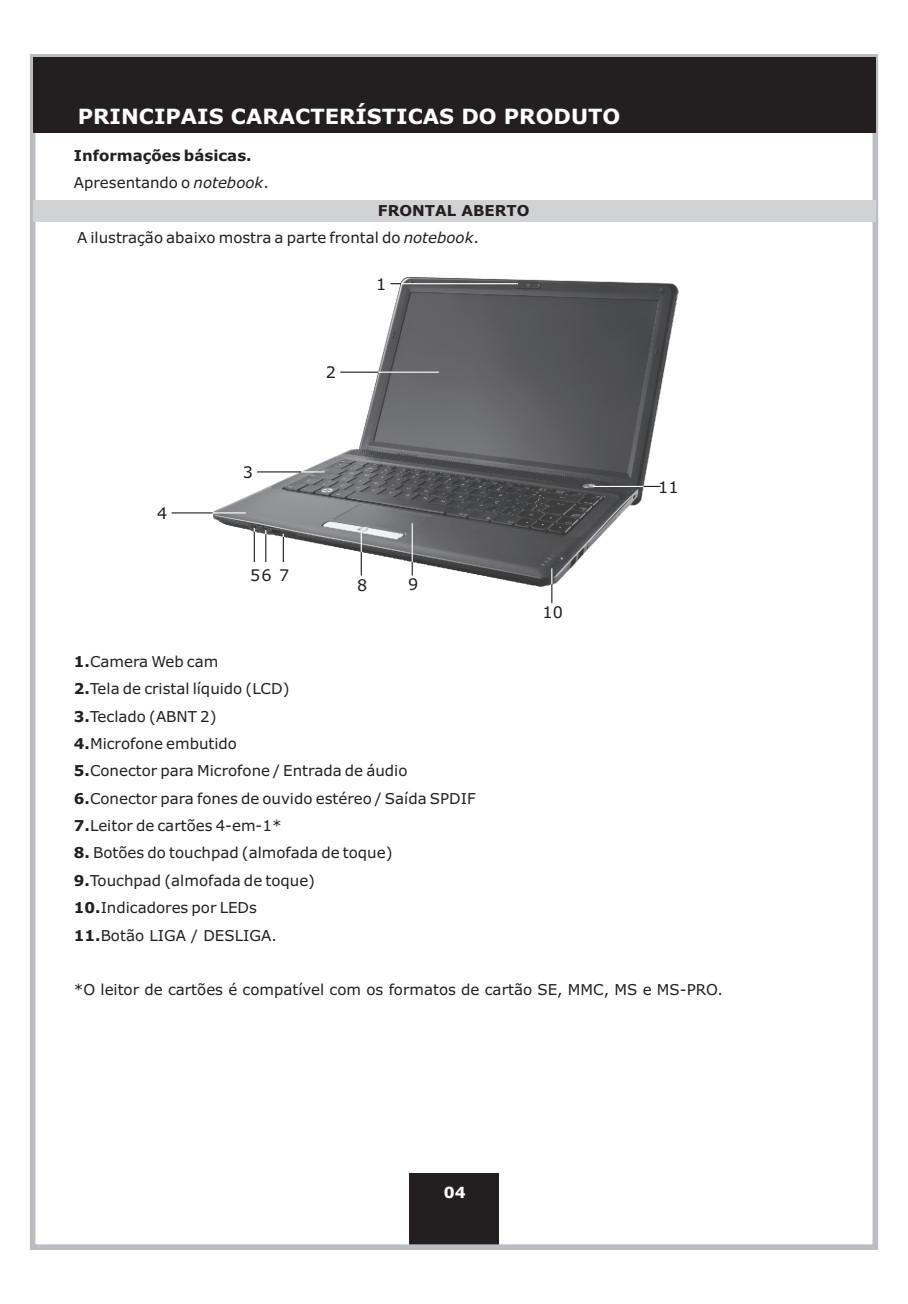
<style>
.page{position:relative;width:908px;height:1304px;background:#fff}
.page>*{position:absolute;margin:0;border:0;box-sizing:border-box;transform-origin:0 0}
.t1{font:700 21px "Verdana";color:#fff}
.t2{font:16px "Verdana";color:#231f20}
.t3{font:700 15.4px "Verdana";color:#fff}
.t4{font:15px/27.4px "Verdana";color:#231f20}
.t5{font:700 15px/27.4px "Verdana";color:#231f20}
.s1{font-weight:400}
.s2{font-weight:400;font-style:italic}
.s3{font-weight:700}
.s4{font-style:italic}
</style>
<div class="page">
<div style="left:409px;top:1173px;width:89px;height:74px;background:#231f20"></div>
<div style="left:30px;top:54px;width:847px;height:1196px;border:6px solid #bcbdc0"></div>
<div style="left:33px;top:200px;width:841px;height:22px;background:#d1d2d4"></div>
<div style="left:33px;top:57px;width:841px;height:76px;background:#231f20"></div>
<img style="left:213px;top:277px;width:465px;height:309px">
<hr style="left:340px;top:372px;width:38px;height:1px;background:#231f20">
<hr style="left:257px;top:471px;width:44px;height:1px;background:#231f20">
<hr style="left:282px;top:537px;width:2px;height:25px;background:#231f20">
<hr style="left:253px;top:532px;width:2px;height:30px;background:#231f20">
<svg style="left:411px;top:562px;width:1px;height:14px"></svg>
<svg style="left:643px;top:486px;width:17px;height:1px"></svg>
<hr style="left:401px;top:283px;width:117px;height:1px;background:#fff">
<hr style="left:378px;top:372px;width:60px;height:1px;background:#fff">
<svg style="left:301px;top:471px;width:23px;height:1px"></svg>
<hr style="left:171px;top:512px;width:42px;height:1px;background:#231f20">
<hr style="left:213px;top:512px;width:33px;height:1px;background:#fff">
<svg style="left:265px;top:530px;width:1px;height:32px"></svg>
<svg style="left:360px;top:530px;width:1px;height:46px"></svg>
<hr style="left:411px;top:523px;width:1px;height:39px;background:#fff">
<svg style="left:551px;top:568px;width:1px;height:35px"></svg>
<hr style="left:592px;top:486px;width:51px;height:1px;background:#fff">
<h1 class="t1" style="left:78px;top:108px;width:544px">PRINCIPAIS CARACTERÍSTICAS DO PRODUTO</h1>
<p class="t5" style="left:74px;top:143px;width:196px">Informações básicas.<br><span class="s1">Apresentando o</span> <span class="s2">notebook</span><span class="s1">.</span></p>
<p class="t4" style="left:77px;top:198px;width:454px;text-indent:301px"><span class="s3">FRONTAL ABERTO<br></span>A ilustração abaixo mostra a parte frontal do <span class="s4">notebook</span>.</p>
<p class="t2" style="left:157px;top:506px;width:12px">4</p>
<p class="t2" style="left:243px;top:466px;width:12px">3</p>
<p class="t2" style="left:250px;top:569px;width:41px">56 7</p>
<p class="t2" style="left:326px;top:366px;width:12px">2</p>
<p class="t2" style="left:376px;top:277px;width:12px">1</p>
<p class="t2" style="left:357px;top:578px;width:12px">8</p>
<p class="t2" style="left:408px;top:578px;width:12px">9</p>
<p class="t4" style="left:74px;top:649px;width:403px"><span class="s3">1.</span>Camera Web cam<br><span class="s3">2.</span>Tela de cristal líquido (LCD)<br><span class="s3">3.</span>Teclado (ABNT 2)<br><span class="s3">4.</span>Microfone embutido<br><span class="s3">5.</span>Conector para Microfone / Entrada de áudio<br><span class="s3">6.</span>Conector para fones de ouvido estéreo / Saída SPDIF<br><span class="s3">7.</span>Leitor de cartões 4-em-1*</p>
<p class="t4" style="left:74px;top:841px;width:320px"><span class="s3">8.</span> Botões do touchpad (almofada de toque)<br><span class="s3">9.</span>Touchpad (almofada de toque)<br><span class="s3">10.</span>Indicadores por LEDs<br><span class="s3">11.</span>Botão LIGA / DESLIGA.</p>
<p class="t2" style="left:542px;top:606px;width:22px">10</p>
<p class="t2" style="left:658px;top:480px;width:22px">11</p>
<p class="t4" style="left:74px;top:977px;width:650px">*O leitor de cartões é compatível com os formatos de cartão SE, MMC, MS e MS-PRO.</p>
<p class="t3" style="left:443px;top:1186px;width:23px">04</p>
</div>
